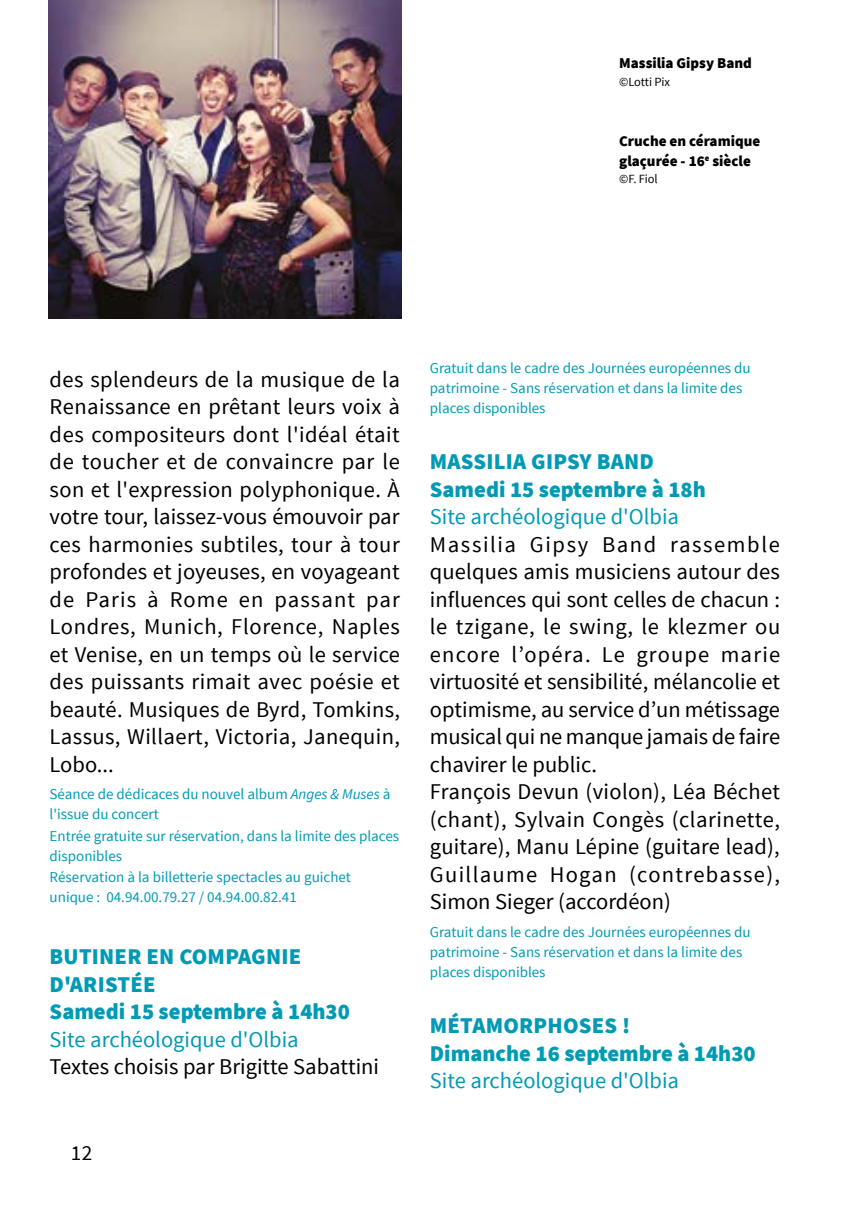
<style>
.page{position:relative;width:851px;height:1205px;background:#fff}
.page>*{position:absolute;margin:0;border:0;box-sizing:border-box;transform-origin:0 0}
.t1{font:22.5px/27.5px "Source Sans Pro";letter-spacing:.01em;color:#000;text-align:justify}
.t2{font:900 22.5px/27.5px "Source Sans Pro";color:#009ab5}
.t3{font:22.5px "Source Sans Pro";color:#009ab5}
.t4{font:21.25px "Source Sans Pro";color:#000}
.t5{font:15px/20.5px "Source Sans Pro";color:#009ab5}
.t6{font:900 15px/20px "Source Sans Pro";color:#000}
.t7{font:12.5px "Source Sans Pro";letter-spacing:-.01em;color:#010202}
.s1{font-style:italic}
</style>
<div class="page">
<img style="left:49px;top:0;width:353px;height:318px">
<p class="t6" style="left:619px;top:53px;width:134px">Massilia Gipsy Band</p>
<p class="t7" style="left:619px;top:74px;width:52px">©Lotti Pix</p>
<p class="t6" style="left:619px;top:130px;width:143px">Cruche en céramique glaçurée - 16<sup>e</sup> siècle</p>
<p class="t7" style="left:619px;top:171px;width:40px">©F. Fiol</p>
<p class="t1" style="left:50px;top:366px;width:352px">des splendeurs de la musique de la Renaissance en prêtant leurs voix à des compositeurs dont l'idéal était de toucher et de convaincre par le son et l'expression polyphonique. À votre tour, laissez-vous émouvoir par ces harmonies subtiles, tour à tour profondes et joyeuses, en voyageant de Paris à Rome en passant par Londres, Munich, Florence, Naples et Venise, en un temps où le service des puissants rimait avec poésie et beauté. Musiques de Byrd, Tomkins, Lassus, Willaert, Victoria, Janequin, Lobo...</p>
<p class="t5" style="left:50px;top:784px;width:351px">Séance de dédicaces du nouvel album <span class="s1">Anges &amp; Muses</span> à l'issue du concert<br>Entrée gratuite sur réservation, dans la limite des places disponibles<br>Réservation à la billetterie spectacles au guichet<br>unique : 04.94.00.79.27 / 04.94.00.82.41</p>
<p class="t2" style="left:50px;top:943px;width:302px">BUTINER EN COMPAGNIE<br>D'ARISTÉE<br>Samedi 15 septembre à 14h30</p>
<p class="t3" style="left:50px;top:1025px;width:251px">Site archéologique d'Olbia</p>
<p class="t1" style="left:50px;top:1053px;width:331px">Textes choisis par Brigitte Sabattini</p>
<p class="t4" style="left:71px;top:1140px;width:23px">12</p>
<p class="t5" style="left:430px;top:358px;width:322px">Gratuit dans le cadre des Journées européennes du patrimoine - Sans réservation et dans la limite des places disponibles</p>
<p class="t2" style="left:430px;top:448px;width:277px">MASSILIA GIPSY BAND<br>Samedi 15 septembre à 18h</p>
<p class="t3" style="left:430px;top:503px;width:251px">Site archéologique d'Olbia</p>
<p class="t1" style="left:430px;top:531px;width:352px;text-align:left">Massilia Gipsy Band rassemble quelques amis musiciens autour des influences qui sont celles de chacun : le tzigane, le swing, le klezmer ou encore l’opéra. Le groupe marie virtuosité et sensibilité, mélancolie et optimisme, au service d’un métissage musical qui ne manque jamais de faire chavirer le public.<br>François Devun (violon), Léa Béchet (chant), Sylvain Congès (clarinette, guitare), Manu Lépine (guitare lead), Guillaume Hogan (contrebasse), Simon Sieger (accordéon)</p>
<p class="t5" style="left:430px;top:922px;width:322px">Gratuit dans le cadre des Journées européennes du patrimoine - Sans réservation et dans la limite des places disponibles</p>
<p class="t2" style="left:430px;top:1011px;width:327px">MÉTAMORPHOSES !<br>Dimanche 16 septembre à 14h30</p>
<p class="t3" style="left:430px;top:1067px;width:251px">Site archéologique d'Olbia</p>
</div>
